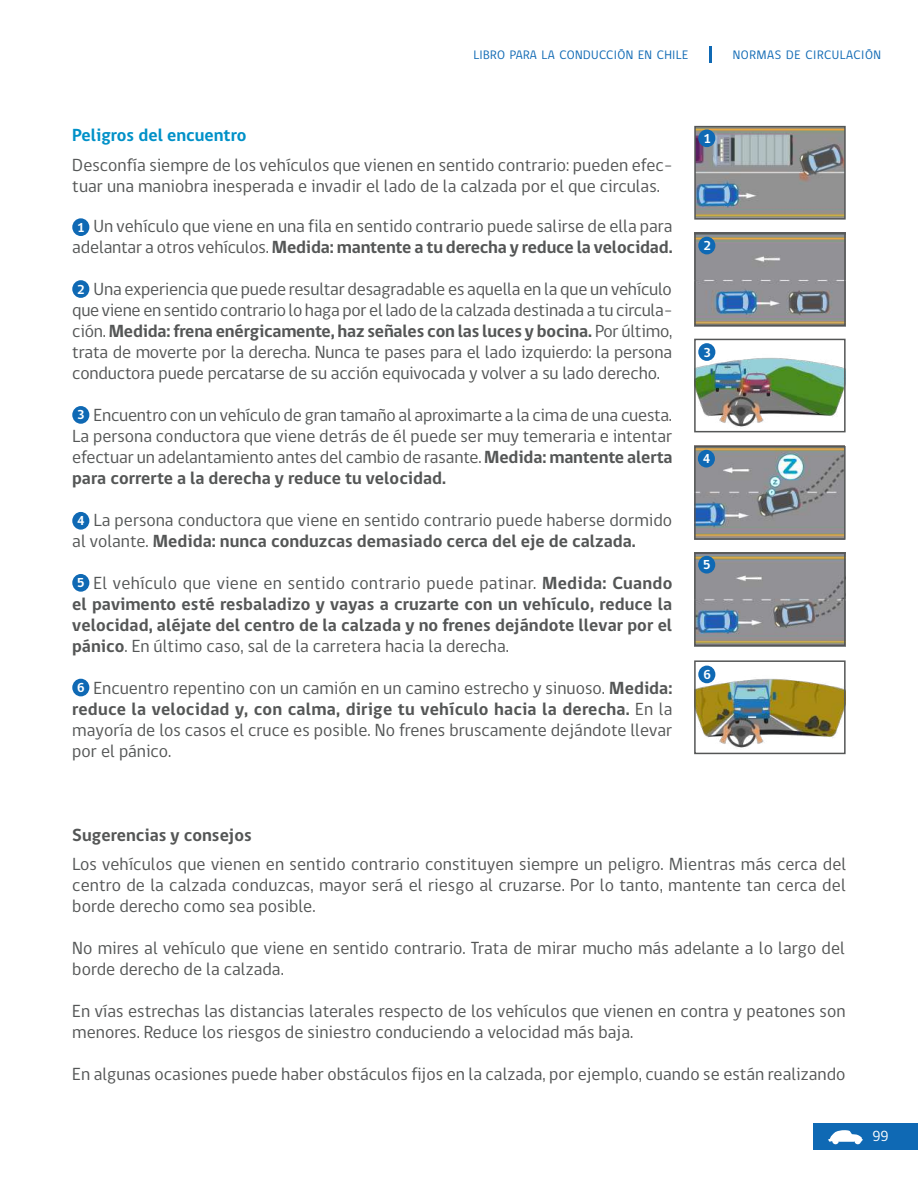
<style>
.page{position:relative;width:918px;height:1188px;background:#fff}
.page>*{position:absolute;margin:0;border:0;box-sizing:border-box;transform-origin:0 0}
.t1{font:18px/21px "gob CL";color:#545656}
.t2{font:700 18px/21px "gob CL";color:#545656;text-align:justify}
.t3{font:700 18px "gob CL";color:#0091c8}
.t4{font:15px "gob CL";color:#fff}
.t5{font:700 13.35px "gob CL";color:#fff}
.t6{font:12.6px "gob CL";letter-spacing:.03em;color:#0f69b4}
.s1{font-weight:700}
.s2{font-weight:400}
</style>
<div class="page">
<hr style="left:709px;top:47px;width:3px;height:16px;background:#0f69b4">
<div style="left:813px;top:1123px;width:105px;height:27px;background:#0f69b4"></div>
<svg style="left:828px;top:1130px;width:35px;height:14px"></svg>
<img style="left:694px;top:338px;width:152px;height:95px">
<img style="left:694px;top:665px;width:152px;height:90px">
<img style="left:697px;top:129px;width:146px;height:88px">
<div style="left:694px;top:126px;width:152px;height:94px;border:2px solid #545656"></div>
<div style="left:698px;top:129px;width:17px;height:18px;background:#0f69b4;border-radius:50%"></div>
<img style="left:697px;top:235px;width:146px;height:88px">
<div style="left:694px;top:232px;width:152px;height:94px;border:2px solid #545656"></div>
<div style="left:698px;top:237px;width:17px;height:17px;background:#0f69b4;border-radius:50%"></div>
<div style="left:694px;top:339px;width:152px;height:93px;border:2px solid #545656"></div>
<div style="left:698px;top:343px;width:17px;height:18px;background:#0f69b4;border-radius:50%"></div>
<img style="left:697px;top:449px;width:146px;height:88px">
<div style="left:694px;top:446px;width:152px;height:94px;border:2px solid #545656"></div>
<div style="left:698px;top:450px;width:17px;height:18px;background:#0f69b4;border-radius:50%"></div>
<img style="left:697px;top:555px;width:146px;height:88px">
<div style="left:694px;top:552px;width:152px;height:94px;border:2px solid #545656"></div>
<div style="left:698px;top:556px;width:17px;height:18px;background:#0f69b4;border-radius:50%"></div>
<div style="left:694px;top:660px;width:152px;height:94px;border:2px solid #545656"></div>
<div style="left:698px;top:666px;width:17px;height:17px;background:#0f69b4;border-radius:50%"></div>
<div style="left:72px;top:218px;width:17px;height:18px;background:#0f69b4;border-radius:50%"></div>
<div style="left:72px;top:280px;width:17px;height:18px;background:#0f69b4;border-radius:50%"></div>
<div style="left:72px;top:406px;width:17px;height:18px;background:#0f69b4;border-radius:50%"></div>
<div style="left:72px;top:512px;width:17px;height:18px;background:#0f69b4;border-radius:50%"></div>
<div style="left:72px;top:574px;width:17px;height:18px;background:#0f69b4;border-radius:50%"></div>
<div style="left:72px;top:679px;width:17px;height:17px;background:#0f69b4;border-radius:50%"></div>
<p class="t6" style="left:473px;top:46px;width:216px">LIBRO PARA LA CONDUCCIÓN EN CHILE</p>
<p class="t6" style="left:733px;top:46px;width:150px">NORMAS DE CIRCULACIÓN</p>
<p class="t3" style="left:72px;top:123px;width:176px">Peligros del encuentro</p>
<p class="t1" style="left:72px;top:155px;width:602px">Desconfía siempre de los vehículos que vienen en sentido contrario: pueden efec&shy;tuar una maniobra inesperada e invadir el lado de la calzada por el que circulas.</p>
<p class="t1" style="left:72px;top:216px;width:602px;text-align:right">Un vehículo que viene en una fila en sentido contrario puede salirse de ella para adelantar a otros vehículos. <span class="s1">Medida: mantente a tu derecha y reduce la velocidad.</span></p>
<p class="t1" style="left:72px;top:279px;width:602px;text-align:justify;text-indent:21px">Una experiencia que puede resultar desagradable es aquella en la que un vehículo que viene en sentido contrario lo haga por el lado de la calzada destinada a tu circula&shy;ción. <span class="s1">Medida: frena enérgicamente, haz señales con las luces y bocina.</span> Por último, trata de moverte por la derecha. Nunca te pases para el lado izquierdo: la persona conductora puede percatarse de su acción equivocada y volver a su lado derecho.</p>
<p class="t1" style="left:72px;top:405px;width:602px;text-align:justify;text-indent:21px">Encuentro con un vehículo de gran tamaño al aproximarte a la cima de una cuesta.<br>La persona conductora que viene detrás de él puede ser muy temeraria e intentar efectuar un adelantamiento antes del cambio de rasante. <span class="s1">Medida: mantente alerta para correrte a la derecha y reduce tu velocidad.</span></p>
<p class="t1" style="left:72px;top:510px;width:601px;text-indent:21px">La persona conductora que viene en sentido contrario puede haberse dormido al volante. <span class="s1">Medida: nunca conduzcas demasiado cerca del eje de calzada.</span></p>
<p class="t2" style="left:72px;top:573px;width:602px;text-indent:21px"><span class="s2">El vehículo que viene en sentido contrario puede patinar.</span> Medida: Cuando el pavimento esté resbaladizo y vayas a cruzarte con un vehículo, reduce la velocidad, aléjate del centro de la calzada y no frenes dejándote llevar por el pánico<span class="s2">. En último caso, sal de la carretera hacia la derecha.</span></p>
<p class="t1" style="left:72px;top:678px;width:602px;text-align:justify;text-indent:21px">Encuentro repentino con un camión en un camino estrecho y sinuoso. <span class="s1">Medida: reduce la velocidad y, con calma, dirige tu vehículo hacia la derecha.</span> En la mayoría de los casos el cruce es posible. No frenes bruscamente dejándote llevar por el pánico.</p>
<p class="t5" style="left:77px;top:218px;width:9px">1</p>
<p class="t5" style="left:77px;top:280px;width:9px">2</p>
<p class="t5" style="left:77px;top:406px;width:9px">3</p>
<p class="t5" style="left:77px;top:512px;width:9px">4</p>
<p class="t5" style="left:77px;top:574px;width:9px">5</p>
<p class="t5" style="left:77px;top:679px;width:9px">6</p>
<p class="t5" style="left:703px;top:129px;width:9px">1</p>
<p class="t5" style="left:703px;top:237px;width:9px">2</p>
<p class="t5" style="left:703px;top:343px;width:9px">3</p>
<p class="t5" style="left:703px;top:450px;width:9px">4</p>
<p class="t5" style="left:703px;top:556px;width:9px">5</p>
<p class="t5" style="left:703px;top:665px;width:9px">6</p>
<p class="t2" style="left:72px;top:825px;width:181px">Sugerencias y consejos</p>
<p class="t1" style="left:72px;top:854px;width:776px;text-align:justify">Los vehículos que vienen en sentido contrario constituyen siempre un peligro. Mientras más cerca del centro de la calzada conduzcas, mayor será el riesgo al cruzarse. Por lo tanto, mantente tan cerca del borde derecho como sea posible.</p>
<p class="t1" style="left:72px;top:938px;width:774px">No mires al vehículo que viene en sentido contrario. Trata de mirar mucho más adelante a lo largo del borde derecho de la calzada.</p>
<p class="t1" style="left:72px;top:1001px;width:775px">En vías estrechas las distancias laterales respecto de los vehículos que vienen en contra y peatones son menores. Reduce los riesgos de siniestro conduciendo a velocidad más baja.</p>
<p class="t1" style="left:72px;top:1064px;width:775px">En algunas ocasiones puede haber obstáculos fijos en la calzada, por ejemplo, cuando se están realizando</p>
<p class="t4" style="left:872px;top:1126px;width:18px">99</p>
</div>
